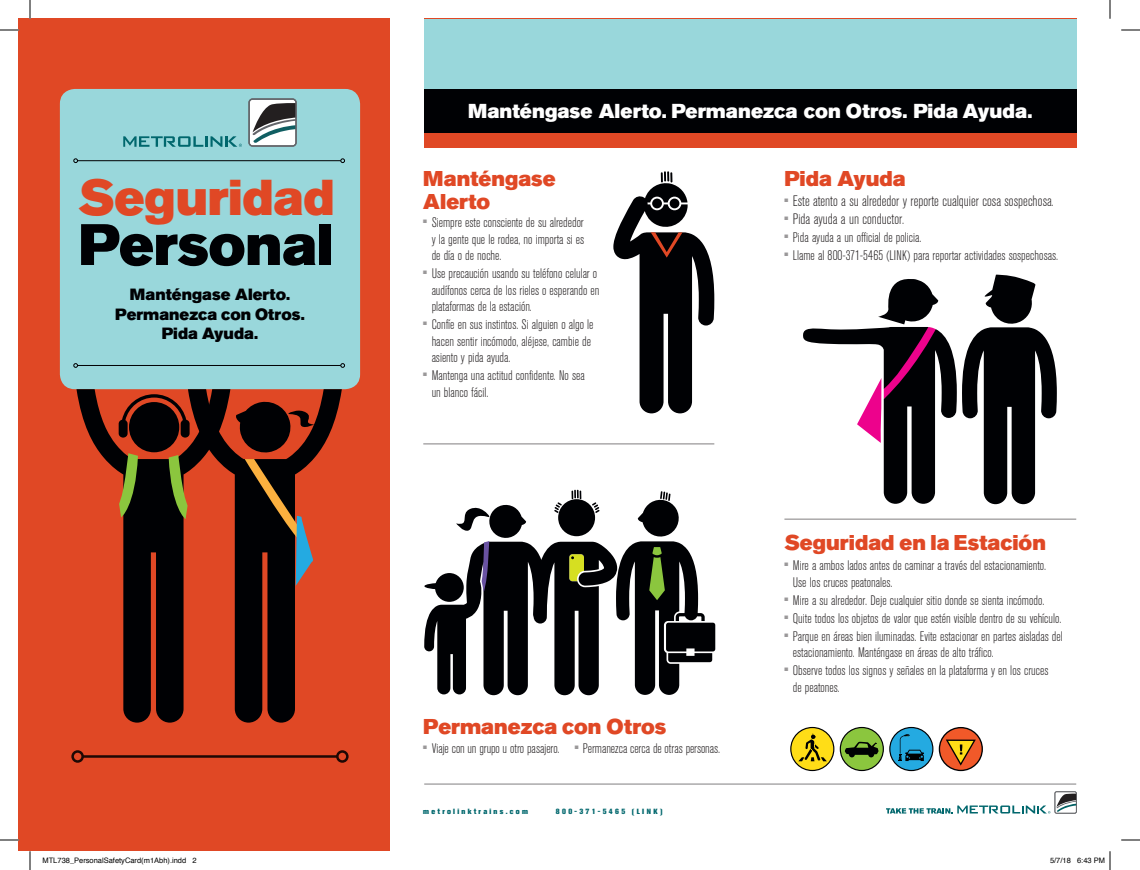
<style>
.page{position:relative;width:1140px;height:870px;background:#fff}
.page>*{position:absolute;margin:0;border:0;box-sizing:border-box;transform-origin:0 0}
.t1{font:57.75px "Akzidenz Grotesk BE Super";letter-spacing:-.005em;color:#000104}
.t2{font:49.88px "Akzidenz Grotesk BE Super";letter-spacing:-.005em;color:#e04825}
.t3{font:21.25px/22.5px "Akzidenz Grotesk BE Super";color:#e04825}
.t4{font:20px "Akzidenz Grotesk BE Super";color:#fff}
.t5{font:16.12px/19.4px "Akzidenz Grotesk BE Super";letter-spacing:.005em;color:#000104;text-align:center}
.t6{font:300 condensed 15px "Akzidenz Grotesk BE";color:#231f20}
.t7{font:300 condensed 13.75px/16.5px "Akzidenz Grotesk BE";color:#231f20}
.t8{font:7.5px "Helvetica";color:#000}
.t9{font:800 7.5px "Akzidenz Grotesk BE";letter-spacing:.3em;color:#00676d}
.t10{font:800 7.5px "Akzidenz Grotesk BE";letter-spacing:.32em;color:#00676d}
.s1{font-size:13.75px}
</style>
<div class="page">
<div style="left:19px;top:19px;width:371px;height:832px;background:#e04825"></div>
<div style="left:60px;top:89px;width:300px;height:300px;background:#99d7db;border-radius:15px"></div>
<hr style="left:78px;top:160px;width:263px;height:1px;background:#000104">
<svg style="left:73px;top:158px;width:5px;height:5px"></svg>
<svg style="left:340px;top:158px;width:5px;height:5px"></svg>
<svg style="left:123px;top:136px;width:119px;height:11px"></svg>
<svg style="left:248px;top:98px;width:49px;height:49px;background:#999fa1"></svg>
<div style="left:424px;top:19px;width:652px;height:129px;background:#e04825"></div>
<div style="left:424px;top:19px;width:652px;height:75px;background:#99d7db"></div>
<hr style="left:83px;top:755px;width:254px;height:3px;background:#231f20">
<div style="left:71px;top:750px;width:13px;height:13px;border:2px solid #231f20;border-radius:50%"></div>
<div style="left:336px;top:750px;width:13px;height:13px;border:2px solid #231f20;border-radius:50%"></div>
<hr style="left:423px;top:443px;width:291px;height:2px;background:#9a9899">
<hr style="left:784px;top:519px;width:292px;height:1px;background:#9a9899">
<svg style="left:230px;top:389px;width:112px;height:334px"></svg>
<svg style="left:235px;top:400px;width:79px;height:186px"></svg>
<svg style="left:77px;top:389px;width:153px;height:334px"></svg>
<svg style="left:119px;top:453px;width:19px;height:64px"></svg>
<svg style="left:169px;top:455px;width:19px;height:64px"></svg>
<div style="left:424px;top:89px;width:652px;height:43px;background:#000104"></div>
<hr style="left:78px;top:365px;width:263px;height:1px;background:#000104">
<svg style="left:73px;top:363px;width:5px;height:5px"></svg>
<svg style="left:340px;top:363px;width:5px;height:5px"></svg>
<svg style="left:424px;top:490px;width:291px;height:205px"></svg>
<svg style="left:613px;top:171px;width:101px;height:242px"></svg>
<svg style="left:803px;top:274px;width:254px;height:230px"></svg>
<svg style="left:791px;top:728px;width:43px;height:43px"></svg>
<div style="left:790px;top:727px;width:44px;height:44px;border:1px solid #000104;border-radius:50%"></div>
<svg style="left:798px;top:734px;width:29px;height:27px"></svg>
<div style="left:840px;top:728px;width:43px;height:43px;background:#8bc63e;border-radius:50%"></div>
<div style="left:840px;top:727px;width:44px;height:44px;border:1px solid #000104;border-radius:50%"></div>
<svg style="left:845px;top:742px;width:34px;height:15px"></svg>
<div style="left:939px;top:728px;width:43px;height:42px;background:#f15929;border-radius:50%"></div>
<div style="left:939px;top:727px;width:44px;height:44px;border:1px solid #000104;border-radius:50%"></div>
<svg style="left:945px;top:739px;width:32px;height:27px"></svg>
<div style="left:890px;top:728px;width:43px;height:43px;background:#24aae1;border-radius:50%"></div>
<div style="left:889px;top:727px;width:44px;height:44px;border:1px solid #000104;border-radius:50%"></div>
<svg style="left:898px;top:734px;width:26px;height:27px"></svg>
<hr style="left:424px;top:783px;width:652px;height:2px;background:#9a9899">
<svg style="left:886px;top:791px;width:191px;height:23px"></svg>
<svg style="left:0;top:29px;width:19px;height:2px"></svg>
<svg style="left:1121px;top:29px;width:19px;height:2px"></svg>
<svg style="left:0;top:839px;width:19px;height:2px"></svg>
<svg style="left:1121px;top:839px;width:19px;height:2px"></svg>
<svg style="left:29px;top:0;width:2px;height:19px"></svg>
<svg style="left:29px;top:851px;width:2px;height:19px"></svg>
<svg style="left:1109px;top:0;width:2px;height:19px"></svg>
<svg style="left:1109px;top:851px;width:2px;height:19px"></svg>
<h2 class="t2" style="left:79px;top:168px;width:258px">Seguridad</h2>
<h1 class="t1" style="left:79px;top:211px;width:257px">Personal</h1>
<p class="t5" style="left:115px;top:285px;width:191px">Manténgase Alerto.<br>Permanezca con Otros.<br>Pida Ayuda.</p>
<h3 class="t4" style="left:468px;top:99px;width:566px">Manténgase Alerto. Permanezca con Otros. Pida Ayuda.</h3>
<h3 class="t3" style="left:423px;top:168px;width:134px">Manténgase<br>Alerto</h3>
<p class="t7" style="left:432px;top:215px;width:154px;text-align:justify;text-indent:-8px"><sup>■</sup> Siempre este consciente de su alrededor y la gente que le rodea, no importa si es de día o de noche.</p>
<p class="t7" style="left:432px;top:266px;width:169px;text-indent:-8px"><sup>■</sup> Use precaución usando su teléfono celular o audífonos cerca de los rieles o esperando en plataformas de la estación.</p>
<p class="t7" style="left:432px;top:317px;width:163px;text-indent:-8px"><sup>■</sup> Confíe en sus instintos. Si alguien o algo le hacen sentir incómodo, aléjese, cambie de asiento y pida ayuda.</p>
<p class="t7" style="left:432px;top:368px;width:154px;text-indent:-8px"><sup>■</sup> Mantenga una actitud confidente. No sea un blanco fácil.</p>
<h3 class="t3" style="left:423px;top:716px;width:245px">Permanezca con Otros</h3>
<p class="t7" style="left:423px;top:740px;width:138px"><sup>■</sup> Viaje con un grupo u otro pasajero.</p>
<p class="t7" style="left:575px;top:740px;width:147px"><sup>■</sup> Permanezca cerca de otras personas.</p>
<p class="t9" style="left:423px;top:807px;width:106px">metrolinktrains.com</p>
<p class="t10" style="left:556px;top:807px;width:108px">800-371-5465 (LINK)</p>
<h3 class="t3" style="left:784px;top:168px;width:123px">Pida Ayuda</h3>
<p class="t6" style="left:784px;top:193px;width:271px"><sup>■</sup> Este atento a su alrededor y reporte cualquier cosa sospechosa<span class="s1">.</span></p>
<p class="t6" style="left:784px;top:211px;width:121px"><sup>■</sup> Pida ayuda a un conductor<span class="s1">.</span></p>
<p class="t7" style="left:784px;top:230px;width:139px"><sup>■</sup> Pida ayuda a un official de policia.</p>
<p class="t7" style="left:784px;top:248px;width:275px"><sup>■</sup> Llame al 800-371-5465 (LINK) para reportar actividades sospechosas.</p>
<h3 class="t3" style="left:784px;top:532px;width:263px">Seguridad en la Estación</h3>
<p class="t7" style="left:793px;top:558px;width:255px;text-indent:-8px"><sup>■</sup> Mire a ambos lados antes de caminar a través del estacionamiento.<br>Use los cruces peatonales.</p>
<p class="t7" style="left:784px;top:592px;width:262px"><sup>■</sup> Mire a su alrededor. Deje cualquier sitio donde se sienta incómodo.</p>
<p class="t7" style="left:784px;top:610px;width:279px"><sup>■</sup> Quite todos los objetos de valor que estén visible dentro de su vehículo.</p>
<p class="t7" style="left:793px;top:628px;width:271px;text-indent:-8px"><sup>■</sup> Parque en áreas bien iluminadas. Evite estacionar en partes aisladas del estacionamiento. Manténgase en áreas de alto tráfico.</p>
<p class="t7" style="left:793px;top:663px;width:257px;text-indent:-8px"><sup>■</sup> Observe todos los signos y señales en la plataforma y en los cruces de peatones.</p>
<p class="t8" style="left:42px;top:854px;width:156px">MTL738_PersonalSafetyCard(m1Abh).indd 2</p>
<p class="t8" style="left:1050px;top:854px;width:57px">5/7/18 6:43 PM</p>
</div>
